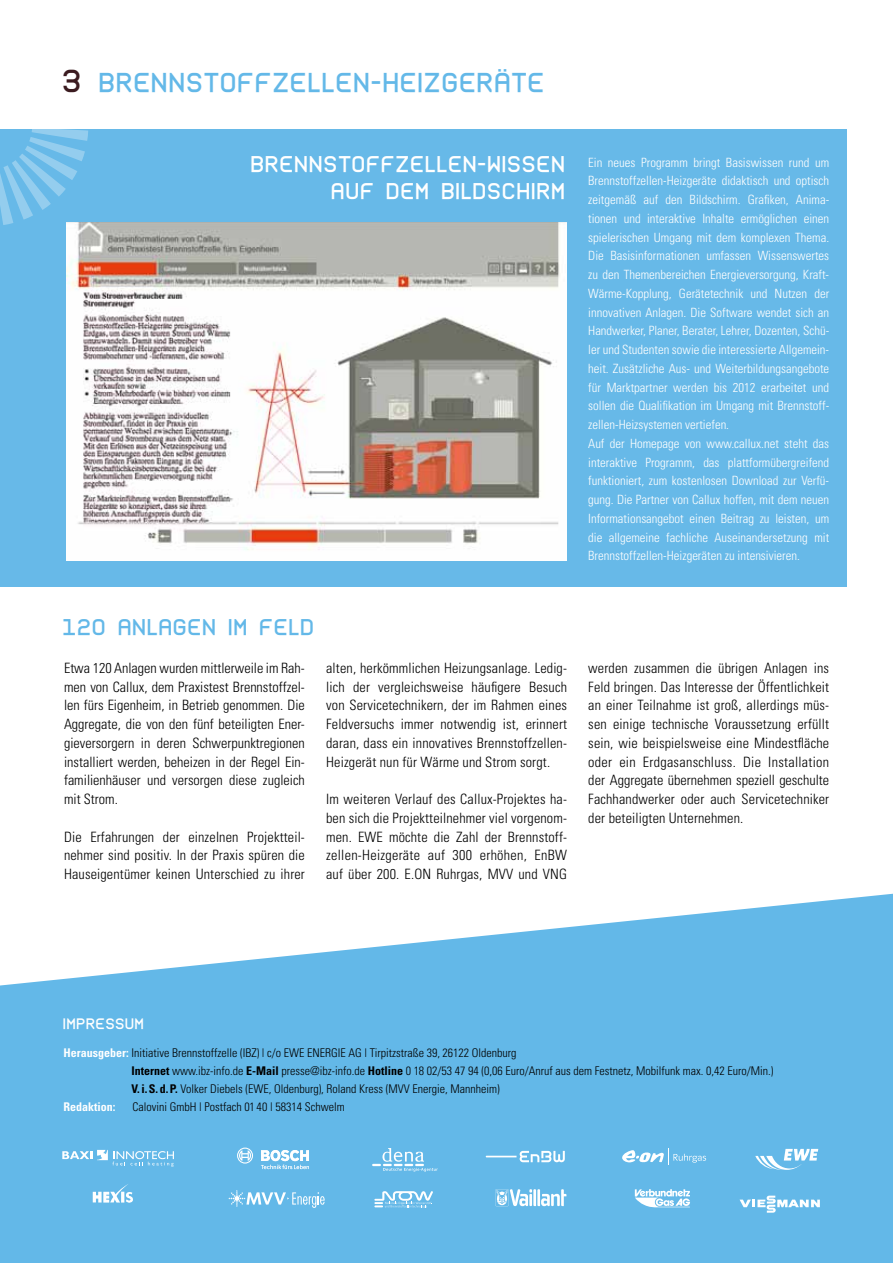
<style>
.page{position:relative;width:893px;height:1263px;background:#fff}
.page>*{position:absolute;margin:0;border:0;box-sizing:border-box;transform-origin:0 0}
.t1{font:27px "IBZ Font";color:#63b8e8}
.t2{font:22.5px/27px "IBZ Font";color:#fff;text-align:right}
.t3{font:22.5px "IBZ Font";color:#63b8e8}
.t4{font:15px "IBZ Font";color:#fff}
.t5{font:300 condensed 14.25px/18.8px "Univers";letter-spacing:.01em;color:#000;text-align:justify}
.t6{font:300 condensed 12.75px/18.8px "Univers";color:#fff}
.t7{font:300 condensed 12px "Univers";color:#000}
.t8{font:700 condensed 12px "Univers";color:#fff}
.s1{font-size:31.5px;color:#3b1b20}
.s2{font-weight:700;color:#fff}
.s3{font-weight:700}
</style>
<div class="page">
<div style="left:0;top:129px;width:846px;height:458px;background:#67b9e8"></div>
<svg style="left:0;top:129px;width:88px;height:96px"></svg>
<svg style="left:0;top:893px;width:893px;height:370px;background:#77c1eb"></svg>
<svg style="left:372px;top:1148px;width:66px;height:24px;background:#81c5ec"></svg>
<svg style="left:228px;top:1190px;width:97px;height:18px;background:#88c8ed"></svg>
<svg style="left:635px;top:1189px;width:55px;height:18px"></svg>
<svg style="left:622px;top:1148px;width:84px;height:16px"></svg>
<svg style="left:486px;top:1151px;width:79px;height:11px"></svg>
<svg style="left:93px;top:1183px;width:40px;height:20px"></svg>
<svg style="left:261px;top:1150px;width:48px;height:19px"></svg>
<svg style="left:374px;top:1190px;width:59px;height:18px"></svg>
<svg style="left:62px;top:1150px;width:112px;height:17px;background:#87c8ed"></svg>
<svg style="left:755px;top:1149px;width:63px;height:21px"></svg>
<svg style="left:739px;top:1195px;width:81px;height:18px"></svg>
<svg style="left:495px;top:1189px;width:71px;height:17px"></svg>
<svg style="left:237px;top:1147px;width:16px;height:16px"></svg>
<img style="left:66px;top:223px;width:500px;height:337px">
<h1 class="t1" style="left:64px;top:66px;width:484px"><span class="s1">3</span> BRENNSTOFFZELLEN-HEIZGERÄTE</h1>
<h2 class="t2" style="left:252px;top:151px;width:317px">BRENNSTOFFZELLEN-WISSEN<br>AUF DEM BILDSCHIRM</h2>
<p class="t6" style="left:588px;top:152px;width:242px">Ein neues Programm bringt Basiswissen rund um Brennstoffzellen-Heizgeräte didaktisch und optisch zeitgemäß auf den Bildschirm. Grafiken, Anima&shy;tionen und interaktive Inhalte ermöglichen einen spielerischen Umgang mit dem komplexen Thema.<br>Die Basisinformationen umfassen Wissenswertes zu den Themenbereichen Energieversorgung, Kraft-Wärme-Kopplung, Gerätetechnik und Nutzen der innovativen Anlagen. Die Software wendet sich an Handwerker, Planer, Berater, Lehrer, Dozenten, Schü&shy;ler und Studenten sowie die interessierte Allgemein&shy;heit. Zusätzliche Aus- und Weiterbildungsangebote für Marktpartner werden bis 2012 erarbeitet und sollen die Qualifikation im Umgang mit Brennstoff&shy;zellen-Heizsystemen vertiefen.<br>Auf der Homepage von www.callux.net steht das interaktive Programm, das plattformübergreifend funktioniert, zum kostenlosen Download zur Verfü&shy;gung. Die Partner von Callux hoffen, mit dem neuen Informationsangebot einen Beitrag zu leisten, um die allgemeine fachliche Auseinandersetzung mit Brennstoffzellen-Heizgeräten zu intensivieren.</p>
<h2 class="t3" style="left:64px;top:614px;width:254px">120 ANLAGEN IM FELD</h2>
<p class="t5" style="left:64px;top:658px;width:242px">Etwa 120 Anlagen wurden mittlerweile im Rah&shy;men von Callux, dem Praxistest Brennstoffzel&shy;len fürs Eigenheim, in Betrieb genommen. Die Aggregate, die von den fünf beteiligten Ener&shy;gieversorgern in deren Schwerpunktregionen installiert werden, beheizen in der Regel Ein&shy;familienhäuser und versorgen diese zugleich mit Strom.</p>
<p class="t5" style="left:64px;top:827px;width:242px">Die Erfahrungen der einzelnen Projektteil&shy;nehmer sind positiv. In der Praxis spüren die Hauseigentümer keinen Unterschied zu ihrer</p>
<p class="t5" style="left:326px;top:658px;width:242px">alten, herkömmlichen Heizungsanlage. Ledig&shy;lich der vergleichsweise häufigere Besuch von Servicetechnikern, der im Rahmen eines Feldversuchs immer notwendig ist, erinnert daran, dass ein innovatives Brennstoffzellen-Heizgerät nun für Wärme und Strom sorgt.</p>
<p class="t5" style="left:326px;top:789px;width:242px">Im weiteren Verlauf des Callux-Projektes ha&shy;ben sich die Projektteilnehmer viel vorgenom&shy;men. EWE möchte die Zahl der Brennstoff&shy;zellen-Heizgeräte auf 300 erhöhen, EnBW auf über 200. E.ON Ruhrgas, MVV und VNG</p>
<p class="t5" style="left:588px;top:658px;width:242px">werden zusammen die übrigen Anlagen ins Feld bringen. Das Interesse der Öffentlichkeit an einer Teilnahme ist groß, allerdings müs&shy;sen einige technische Voraussetzung erfüllt sein, wie beispielsweise eine Mindestfläche oder ein Erdgasanschluss. Die Installation der Aggregate übernehmen speziell geschulte Fachhandwerker oder auch Servicetechniker der beteiligten Unternehmen.</p>
<p class="t4" style="left:64px;top:1015px;width:83px">IMPRESSUM</p>
<p class="t7" style="left:63px;top:1046px;width:455px"><span class="s2">Herausgeber:</span> Initiative Brennstoffzelle (IBZ) | c/o EWE ENERGIE AG | Tirpitzstraße 39, 26122 Oldenburg</p>
<p class="t7" style="left:131px;top:1064px;width:644px"><span class="s3">Internet</span> www.ibz-info.de <span class="s3">E-Mail</span> presse@ibz-info.de <span class="s3">Hotline</span> 0 18 02/53 47 94 (0,06 Euro/Anruf aus dem Festnetz, Mobilfunk max. 0,42 Euro/Min.)</p>
<p class="t7" style="left:131px;top:1082px;width:370px"><span class="s3">V.i.S.d.P.</span> Volker Diebels (EWE, Oldenburg), Roland Kress (MVV Energie, Mannheim)</p>
<p class="t8" style="left:63px;top:1099px;width:54px">Redaktion:</p>
<p class="t7" style="left:132px;top:1100px;width:214px">Calovini GmbH | Postfach 01 40 | 58314 Schwelm</p>
</div>
